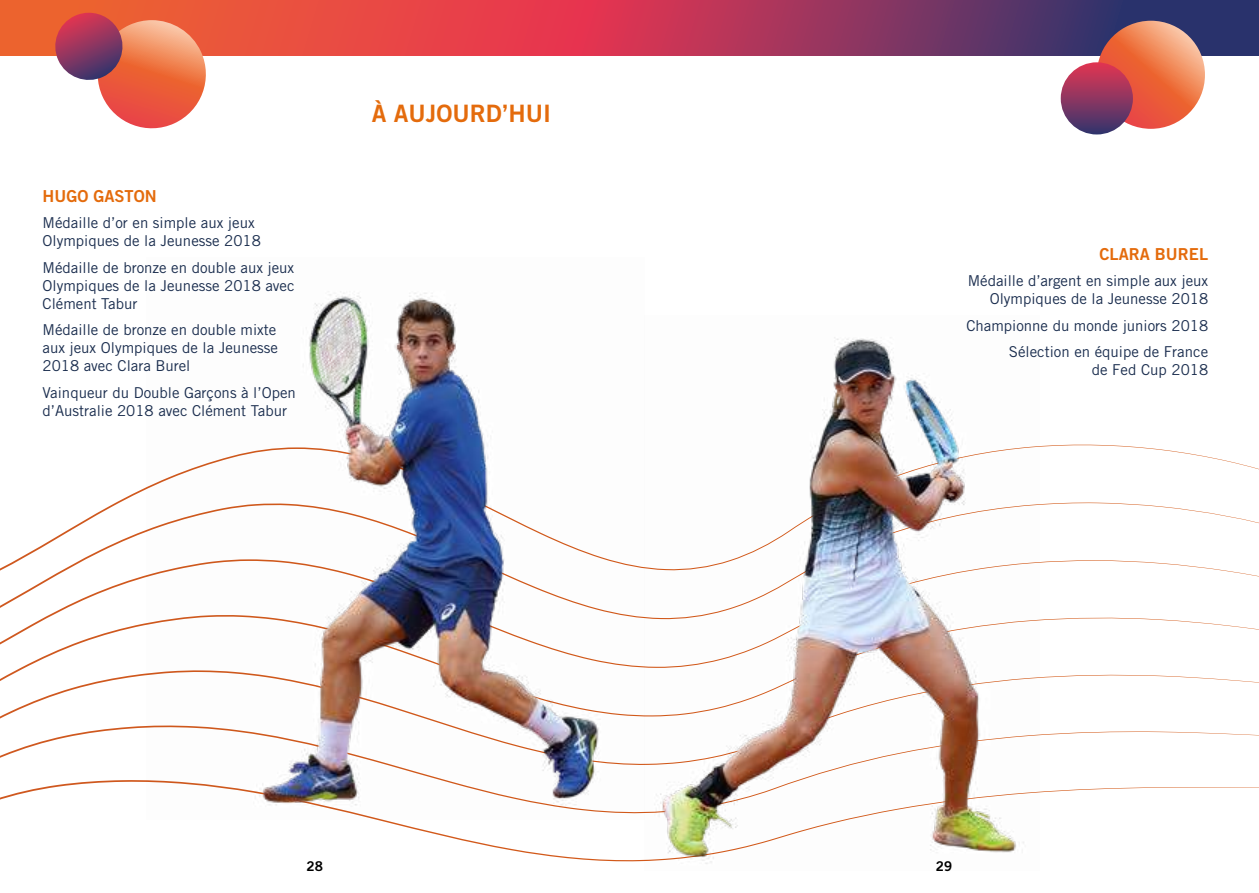
<style>
.page{position:relative;width:1259px;height:893px;background:#fff}
.page>*{position:absolute;margin:0;border:0;box-sizing:border-box;transform-origin:0 0}
.t1{font:24px "Trade Gothic Bold Two";color:#e46b0c}
.t2{font:16.5px "Trade Gothic Bold Two";color:#e46b0c}
.t3{font:15px/18px "Trade Gothic";color:#1a2d4e;text-align:right}
.t4{font:13.5px "Trade Gothic Bold Two";color:#000}
</style>
<div class="page">
<svg style="left:0;top:600px;width:1259px;height:262px"></svg>
<svg style="left:0;top:0;width:1259px;height:56px;background:#ab3d53"></svg>
<svg style="left:51px;top:13px;width:162px;height:116px"></svg>
<img style="left:147px;top:291px;width:497px;height:529px">
<img style="left:644px;top:337px;width:395px;height:527px">
<svg style="left:1096px;top:21px;width:109px;height:108px;background:#ee7850"></svg>
<div style="left:1060px;top:62px;width:73px;height:72px;background:linear-gradient(to bottom,#e73954,#38356d);border-radius:36px"></div>
<p class="t2" style="left:43px;top:186px;width:116px">HUGO GASTON</p>
<p class="t3" style="left:43px;top:214px;width:220px;text-align:left">Médaille d’or en simple aux jeux<br>Olympiques de la Jeunesse 2018</p>
<p class="t3" style="left:43px;top:258px;width:254px;text-align:justify">Médaille de bronze en double aux jeux Olympiques de la Jeunesse 2018 avec Clément Tabur</p>
<p class="t3" style="left:43px;top:321px;width:237px;text-align:justify">Médaille de bronze en double mixte aux jeux Olympiques de la Jeunesse 2018 avec Clara Burel</p>
<p class="t3" style="left:43px;top:383px;width:255px;text-align:left">Vainqueur du Double Garçons à l’Open d’Australie 2018 avec Clément Tabur</p>
<h1 class="t1" style="left:372px;top:98px;width:181px">À AUJOURD’HUI</h1>
<p class="t2" style="left:1099px;top:244px;width:110px">CLARA BUREL</p>
<p class="t3" style="left:967px;top:272px;width:242px">Médaille d’argent en simple aux jeux<br>Olympiques de la Jeunesse 2018</p>
<p class="t3" style="left:966px;top:312px;width:243px;line-height:26.5px">Championne du monde juniors 2018<br>Sélection en équipe de France</p>
<p class="t3" style="left:1092px;top:361px;width:118px">de Fed Cup 2018</p>
<p class="t4" style="left:306px;top:857px;width:18px">28</p>
<p class="t4" style="left:936px;top:857px;width:18px">29</p>
</div>
